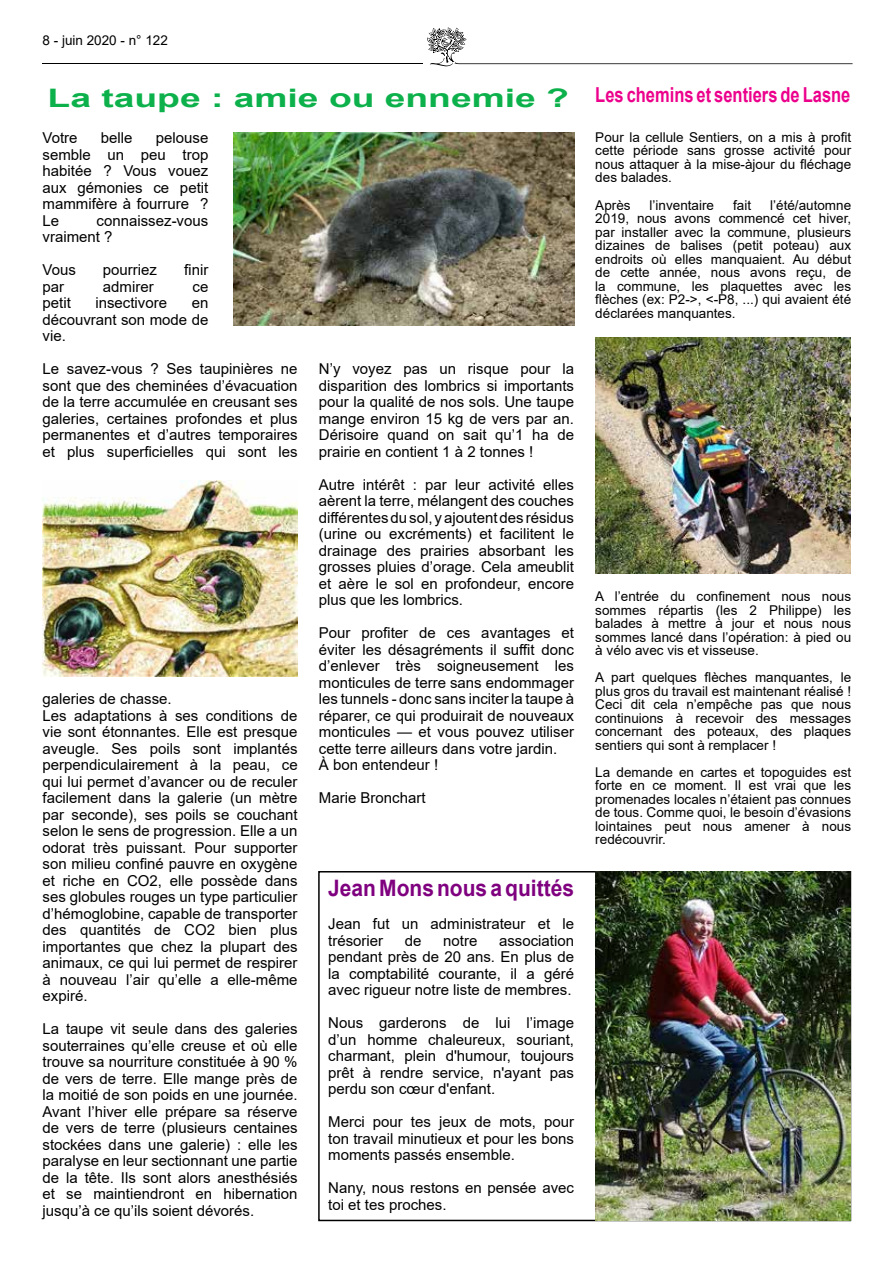
<style>
.page{position:relative;width:893px;height:1263px;background:#fff}
.page>*{position:absolute;margin:0;border:0;box-sizing:border-box;transform-origin:0 0}
.t1{font:700 22.65px "Arial";color:#7f007f;scale:.93 1}
.t2{font:700 20.7px "Arial";color:#ec008c;scale:.8 1}
.t3{font:15px/16.5px "Arial";color:#000;text-align:justify}
.t4{font:13.5px/13.5px "Arial";color:#000;text-align:justify}
.s1{font-size:25.5px;color:#0db14b}
</style>
<div class="page">
<svg style="left:427px;top:27px;width:426px;height:39px"></svg>
<hr style="left:43px;top:63px;width:380px;height:1px;background:#000">
<img style="left:43px;top:480px;width:255px;height:196px">
<img style="left:234px;top:132px;width:340px;height:194px">
<img style="left:595px;top:872px;width:255px;height:348px">
<img style="left:595px;top:337px;width:255px;height:236px">
<p class="t4" style="left:43px;top:34px;width:127px">8 - juin 2020 - n° 122</p>
<h2 class="t2" style="left:48px;top:81px;width:1005px"><span class="s1">La taupe : amie ou ennemie ?</span> Les chemins et sentiers de Lasne</h2>
<p class="t3" style="left:43px;top:129px;width:37px">Votre</p>
<p class="t3" style="left:101px;top:129px;width:33px">belle</p>
<p class="t4" style="left:595px;top:130px;width:257px">Pour la cellule Sentiers, on a mis à profit cette période sans grosse activité pour nous attaquer à la mise-àjour du fléchage des balades.</p>
<p class="t4" style="left:595px;top:198px;width:37px">Après</p>
<p class="t4" style="left:650px;top:198px;width:66px">l’inventaire</p>
<p class="t4" style="left:733px;top:198px;width:20px">fait</p>
<p class="t3" style="left:43px;top:129px;width:167px;text-indent:113px">pelouse semble un peu trop habitée ? Vous vouez aux gémonies ce petit mammifère à fourrure ?<br>Le</p>
<p class="t4" style="left:595px;top:198px;width:257px;text-indent:175px">l’été/automne 2019, nous avons commencé cet hiver, par installer avec la commune, plusieurs dizaines de balises (petit poteau) aux endroits où elles manquaient. Au début de cette année, nous avons reçu, de la commune, les plaquettes avec les flèches (ex: P2-&gt;, &lt;-P8, ...) qui avaient été déclarées manquantes.</p>
<p class="t3" style="left:43px;top:212px;width:167px;text-indent:54px">connaissez-vous vraiment ?</p>
<p class="t3" style="left:43px;top:261px;width:35px">Vous</p>
<p class="t3" style="left:103px;top:261px;width:56px">pourriez</p>
<p class="t3" style="left:184px;top:261px;width:26px">finir</p>
<p class="t3" style="left:43px;top:278px;width:23px">par</p>
<p class="t3" style="left:103px;top:278px;width:52px">admirer</p>
<p class="t3" style="left:192px;top:278px;width:17px">ce</p>
<p class="t3" style="left:43px;top:294px;width:30px">petit</p>
<p class="t3" style="left:95px;top:294px;width:73px">insectivore</p>
<p class="t3" style="left:43px;top:294px;width:167px;text-indent:149px">en découvrant son mode de vie.</p>
<p class="t3" style="left:43px;top:360px;width:257px">Le savez-vous ? Ses taupinières ne sont que des cheminées d’évacuation de la terre accumulée en creusant ses galeries, certaines profondes et plus permanentes et d’autres temporaires et plus superficielles qui sont les</p>
<p class="t3" style="left:319px;top:361px;width:257px">N’y voyez pas un risque pour la disparition des lombrics si importants pour la qualité de nos sols. Une taupe mange environ 15 kg de vers par an.<br>Dérisoire quand on sait qu’1 ha de prairie en contient 1 à 2 tonnes !</p>
<p class="t3" style="left:319px;top:476px;width:257px">Autre intérêt : par leur activité elles aèrent la terre, mélangent des couches différentes du sol, y ajoutent des résidus (urine ou excréments) et facilitent le drainage des prairies absorbant les grosses pluies d’orage. Cela ameublit et aère le sol en profondeur, encore plus que les lombrics.</p>
<p class="t3" style="left:319px;top:625px;width:257px;text-align:left">Pour profiter de ces avantages et éviter les désagréments il suffit donc d’enlever très soigneusement les monticules de terre sans endommager les tunnels - donc sans inciter la taupe à réparer, ce qui produirait de nouveaux monticules — et vous pouvez utiliser cette terre ailleurs dans votre jardin.<br>À bon entendeur !</p>
<p class="t3" style="left:319px;top:790px;width:108px">Marie Bronchart</p>
<p class="t4" style="left:595px;top:589px;width:257px">A l’entrée du confinement nous nous sommes répartis (les 2 Philippe) les balades à mettre à jour et nous nous sommes lancé dans l’opération: à pied ou à vélo avec vis et visseuse.</p>
<p class="t4" style="left:595px;top:670px;width:257px">A part quelques flèches manquantes, le plus gros du travail est maintenant réalisé !<br>Ceci dit cela n’empêche pas que nous continuions à recevoir des messages concernant des poteaux, des plaques sentiers qui sont à remplacer !</p>
<p class="t4" style="left:595px;top:765px;width:257px">La demande en cartes et topoguides est forte en ce moment. Il est vrai que les promenades locales n’étaient pas connues de tous. Comme quoi, le besoin d’évasions lointaines peut nous amener à nous redécouvrir.</p>
<p class="t3" style="left:43px;top:690px;width:257px;text-align:left">galeries de chasse.<br>Les adaptations à ses conditions de vie sont étonnantes. Elle est presque aveugle. Ses poils sont implantés perpendiculairement à la peau, ce qui lui permet d’avancer ou de reculer facilement dans la galerie (un mètre par seconde), ses poils se couchant selon le sens de progression. Elle a un odorat très puissant. Pour supporter son milieu confiné pauvre en oxygène et riche en CO2, elle possède dans ses globules rouges un type particulier d’hémoglobine, capable de transporter des quantités de CO2 bien plus importantes que chez la plupart des animaux, ce qui lui permet de respirer à nouveau l’air qu’elle a elle-même expiré.</p>
<p class="t3" style="left:43px;top:1020px;width:257px">La taupe vit seule dans des galeries souterraines qu’elle creuse et où elle trouve sa nourriture constituée à 90 % de vers de terre. Elle mange près de la moitié de son poids en une journée.<br>Avant l’hiver elle prépare sa réserve de vers de terre (plusieurs centaines stockées dans une galerie) : elle les paralyse en leur sectionnant une partie de la tête. Ils sont alors anesthésiés et se maintiendront en hibernation jusqu’à ce qu’ils soient dévorés.</p>
<h1 class="t1" style="left:328px;top:872px;width:266px">Jean Mons nous a quittés</h1>
<p class="t3" style="left:328px;top:916px;width:247px">Jean fut un administrateur et le trésorier</p>
<p class="t3" style="left:328px;top:932px;width:247px;text-indent:171px">association pendant près de 20 ans. En plus de la comptabilité courante, il a géré avec rigueur notre liste de membres.</p>
<p class="t3" style="left:328px;top:1015px;width:247px">Nous garderons de lui l’image d’un homme chaleureux, souriant, charmant, plein d'humour, toujours prêt à rendre service, n'ayant pas perdu son cœur d'enfant.</p>
<p class="t3" style="left:328px;top:1114px;width:247px">Merci pour tes jeux de mots, pour ton travail minutieux et pour les bons moments passés ensemble.</p>
<p class="t3" style="left:328px;top:1180px;width:247px">Nany, nous restons en pensée avec toi et tes proches.</p>
<p class="t3" style="left:405px;top:932px;width:18px">de</p>
<p class="t3" style="left:443px;top:932px;width:36px">notre</p>
</div>
